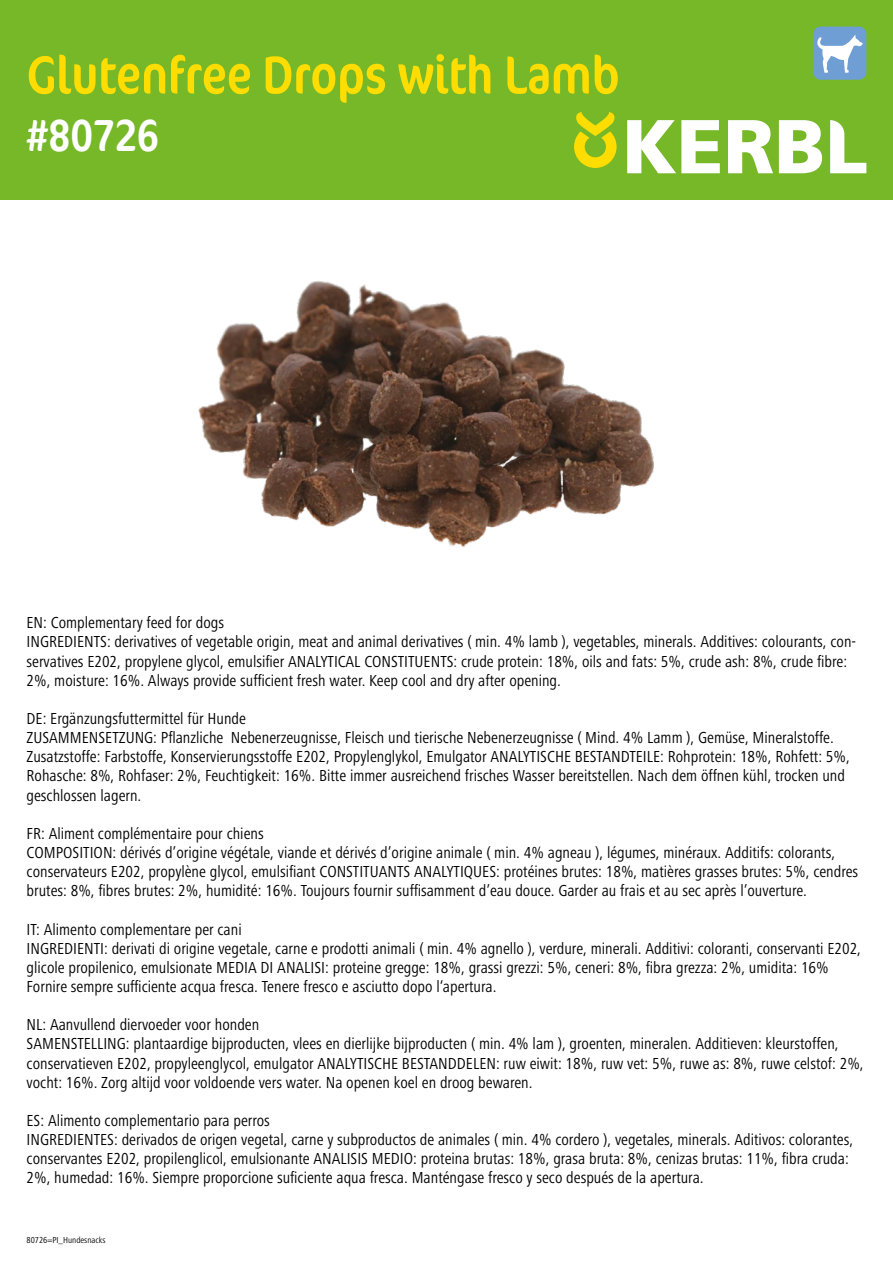
<style>
.page{position:relative;width:893px;height:1263px;background:#fff}
.page>*{position:absolute;margin:0;border:0;box-sizing:border-box;transform-origin:0 0}
.t1{font:condensed 54px "Cocon Offc Pro";color:#fd0}
.t2{font:condensed 45px "Cocon Offc Pro";color:#fff}
.t3{font:condensed 16.5px/19.2px "Frutiger Next LTW1 G";color:#000}
.t4{font:condensed 9px "Frutiger Next LTW1 G";color:#000}
</style>
<div class="page">
<img style="left:198px;top:281px;width:456px;height:266px">
<div style="left:0;top:0;width:893px;height:200px;background:#76b828"></div>
<svg style="left:574px;top:112px;width:43px;height:56px"></svg>
<svg style="left:627px;top:120px;width:93px;height:53px"></svg>
<svg style="left:728px;top:120px;width:45px;height:53px"></svg>
<svg style="left:779px;top:120px;width:43px;height:53px"></svg>
<svg style="left:830px;top:120px;width:36px;height:53px"></svg>
<div style="left:813px;top:27px;width:53px;height:53px;background:#6f9ed4;border-radius:8px"></div>
<svg style="left:817px;top:35px;width:46px;height:38px"></svg>
<h1 class="t1" style="left:27px;top:38px;width:595px">Glutenfree Drops with Lamb</h1>
<h2 class="t2" style="left:27px;top:105px;width:134px">#80726</h2>
<p class="t3" style="left:27px;top:613px;width:831px">EN: Complementary feed for dogs<br>INGREDIENTS: derivatives of vegetable origin, meat and animal derivatives ( min. 4% lamb ), vegetables, minerals. Additives: colourants, con&shy;servatives E202, propylene glycol, emulsifier ANALYTICAL CONSTITUENTS: crude protein: 18%, oils and fats: 5%, crude ash: 8%, crude fibre:<br>2%, moisture: 16%. Always provide sufficient fresh water. Keep cool and dry after opening.</p>
<p class="t3" style="left:27px;top:709px;width:825px">DE: Ergänzungsfuttermittel für Hunde<br>ZUSAMMENSETZUNG: Pflanzliche Nebenerzeugnisse, Fleisch und tierische Nebenerzeugnisse ( Mind. 4% Lamm ), Gemüse, Mineralstoffe.<br>Zusatzstoffe: Farbstoffe, Konservierungsstoffe E202, Propylenglykol, Emulgator ANALYTISCHE BESTANDTEILE: Rohprotein: 18%, Rohfett: 5%, Rohasche: 8%, Rohfaser: 2%, Feuchtigkeit: 16%. Bitte immer ausreichend frisches Wasser bereitstellen. Nach dem öffnen kühl, trocken und geschlossen lagern.</p>
<p class="t3" style="left:27px;top:824px;width:833px">FR: Aliment complémentaire pour chiens<br>COMPOSITION: dérivés d’origine végétale, viande et dérivés d’origine animale ( min. 4% agneau ), légumes, minéraux. Additifs: colorants, conservateurs E202, propylène glycol, emulsifiant CONSTITUANTS ANALYTIQUES: protéines brutes: 18%, matières grasses brutes: 5%, cendres brutes: 8%, fibres brutes: 2%, humidité: 16%. Toujours fournir suffisamment d’eau douce. Garder au frais et au sec après l’ouverture.</p>
<p class="t3" style="left:27px;top:919px;width:836px">IT: Alimento complementare per cani<br>INGREDIENTI: derivati di origine vegetale, carne e prodotti animali ( min. 4% agnello ), verdure, minerali. Additivi: coloranti, conservanti E202, glicole propilenico, emulsionate MEDIA DI ANALISI: proteine gregge: 18%, grassi grezzi: 5%, ceneri: 8%, fibra grezza: 2%, umidita: 16% Fornire sempre sufficiente acqua fresca. Tenere fresco e asciutto dopo l‘apertura.</p>
<p class="t3" style="left:27px;top:1015px;width:839px">NL: Aanvullend diervoeder voor honden<br>SAMENSTELLING: plantaardige bijproducten, vlees en dierlijke bijproducten ( min. 4% lam ), groenten, mineralen. Additieven: kleurstoffen, conservatieven E202, propyleenglycol, emulgator ANALYTISCHE BESTANDDELEN: ruw eiwit: 18%, ruw vet: 5%, ruwe as: 8%, ruwe celstof: 2%, vocht: 16%. Zorg altijd voor voldoende vers water. Na openen koel en droog bewaren.</p>
<p class="t3" style="left:27px;top:1111px;width:828px">ES: Alimento complementario para perros<br>INGREDIENTES: derivados de origen vegetal, carne y subproductos de animales ( min. 4% cordero ), vegetales, minerals. Aditivos: colorantes, conservantes E202, propilenglicol, emulsionante ANALISIS MEDIO: proteina brutas: 18%, grasa bruta: 8%, cenizas brutas: 11%, fibra cruda:<br>2%, humedad: 16%. Siempre proporcione suficiente aqua fresca. Manténgase fresco y seco después de la apertura.</p>
<p class="t4" style="left:27px;top:1235px;width:81px">80726=PI_Hundesnacks</p>
</div>
